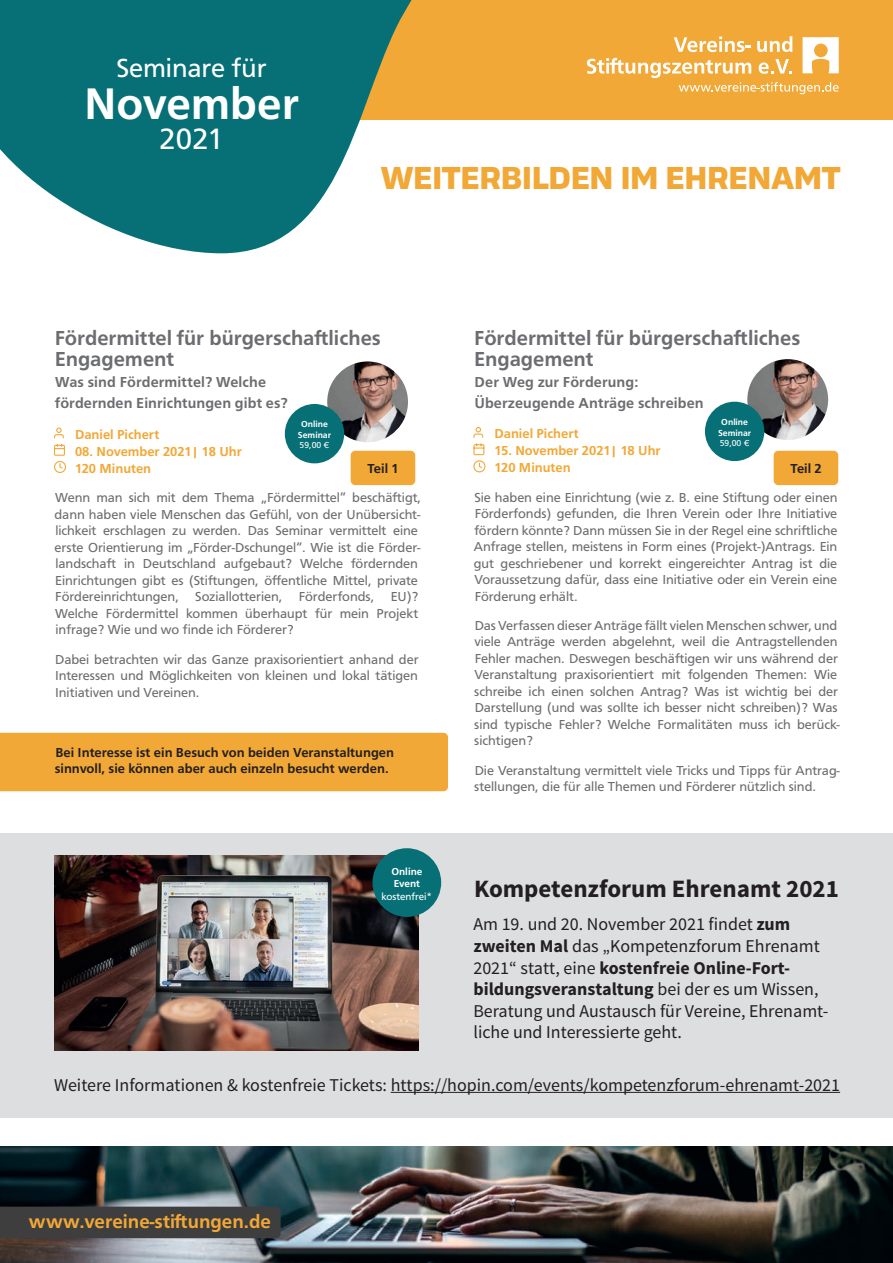
<style>
.page{position:relative;width:893px;height:1263px;background:#fff}
.page>*{position:absolute;margin:0;border:0;box-sizing:border-box;transform-origin:0 0}
.t1{font:700 45.9px "Carto Gothic Std";color:#fff}
.t2{font:700 33px "Allotrope";color:#f2a836}
.t3{font:30.6px "Carto Gothic Std";color:#fff}
.t4{font:27px "Carto Gothic Std";color:#fff}
.t5{font:700 24.9px "Source Sans Pro";color:#231f20}
.t6{font:700 21px/21px "Carto Gothic Std";color:#6c6d70}
.t7{font:700 19.5px "Carto Gothic Std";color:#f2a836}
.t8{font:18px/21.6px "Source Sans Pro";color:#231f20}
.t9{font:700 15px/21px "Carto Gothic Std";letter-spacing:.005em;color:#6c6d70}
.t10{font:13.5px/16.5px "Carto Gothic Std";color:#6c6d70}
.t11{font:700 13.5px/16.5px "Carto Gothic Std";color:#231f20}
.t12{font:700 13.5px/17.2px "Carto Gothic Std";color:#f2a836}
.t13{font:700 10.35px/12.1px "Carto Gothic Std";color:#fff}
.t14{font:10.35px "Carto Gothic Std";letter-spacing:-.005em;color:#fff}
.t15{font:700 9px/10.5px "Carto Gothic Std";color:#fff;text-align:center}
.t16{font:9px "Carto Gothic Std";color:#fff}
.s1{font-weight:700}
</style>
<div class="page">
<div style="left:0;top:833px;width:893px;height:285px;background:#dddee0"></div>
<svg style="left:54px;top:427px;width:12px;height:46px"></svg>
<img style="left:327px;top:361px;width:81px;height:81px;border-radius:40px">
<div style="left:285px;top:404px;width:59px;height:59px;background:#077077;border-radius:50%"></div>
<svg style="left:473px;top:427px;width:13px;height:46px"></svg>
<img style="left:747px;top:359px;width:81px;height:81px;border-radius:40px">
<div style="left:705px;top:402px;width:59px;height:59px;background:#077077;border-radius:50%"></div>
<div style="left:0;top:733px;width:448px;height:58px;background:#f2a836"></div>
<div style="left:351px;top:451px;width:64px;height:34px;background:#f2a836;border-radius:5px"></div>
<div style="left:774px;top:451px;width:64px;height:34px;background:#f2a836;border-radius:5px"></div>
<hr style="left:391px;top:1092px;width:449px;height:1px;background:#231f20">
<img style="left:54px;top:856px;width:365px;height:194px">
<div style="left:372px;top:848px;width:69px;height:69px;background:#077077;border-radius:50%"></div>
<div style="left:0;top:0;width:893px;height:120px;background:#f2a836"></div>
<svg style="left:587px;top:36px;width:252px;height:58px"></svg>
<svg style="left:0;top:0;width:412px;height:253px;fill:#077077"></svg>
<img style="left:0;top:1146px;width:893px;height:117px">
<div style="left:0;top:1206px;width:281px;height:32px;background:#3e3e3f"></div>
<h3 class="t4" style="left:116px;top:52px;width:152px">Seminare für</h3>
<h1 class="t1" style="left:84px;top:77px;width:216px">November</h1>
<h3 class="t3" style="left:159px;top:121px;width:66px">2021</h3>
<h2 class="t2" style="left:381px;top:156px;width:462px">WEITERBILDEN IM EHRENAMT</h2>
<h3 class="t6" style="left:474px;top:327px;width:328px">Fördermittel für bürgerschaftliches<br>Engagement</h3>
<p class="t9" style="left:474px;top:371px;width:231px">Der Weg zur Förderung:<br>Überzeugende Anträge schreiben</p>
<p class="t12" style="left:494px;top:425px;width:86px">Daniel Pichert</p>
<p class="t12" style="left:494px;top:442px;width:168px">15. November 2021| 18 Uhr<br>120 Minuten</p>
<p class="t10" style="left:474px;top:489px;width:365px;text-align:justify">Sie haben eine Einrichtung (wie z. B. eine Stiftung oder einen Förderfonds) gefunden, die Ihren Verein oder Ihre Initiative fördern könnte? Dann müssen Sie in der Regel eine schriftliche Anfrage stellen, meistens in Form eines (Projekt-)Antrags. Ein gut geschriebener und korrekt eingereichter Antrag ist die Voraussetzung dafür, dass eine Initiative oder ein Verein eine Förderung erhält.</p>
<p class="t10" style="left:474px;top:617px;width:367px">Das Verfassen dieser Anträge fällt vielen Menschen schwer, und viele Anträge werden abgelehnt, weil die Antragstellenden Fehler machen. Deswegen beschäftigen wir uns während der Veranstaltung praxisorientiert mit folgenden Themen: Wie schreibe ich einen solchen Antrag? Was ist wichtig bei der Darstellung (und was sollte ich besser nicht schreiben)? Was sind typische Fehler? Welche Formalitäten muss ich berück&shy;sichtigen?</p>
<p class="t10" style="left:474px;top:762px;width:367px">Die Veranstaltung vermittelt viele Tricks und Tipps für Antrag&shy;stellungen, die für alle Themen und Förderer nützlich sind.</p>
<h3 class="t6" style="left:55px;top:328px;width:328px">Fördermittel für bürgerschaftliches<br>Engagement</h3>
<p class="t9" style="left:55px;top:372px;width:234px">Was sind Fördermittel? Welche fördernden Einrichtungen gibt es?</p>
<p class="t12" style="left:75px;top:425px;width:86px">Daniel Pichert</p>
<p class="t12" style="left:75px;top:443px;width:168px">08. November 2021| 18 Uhr<br>120 Minuten</p>
<p class="t10" style="left:54px;top:489px;width:368px">Wenn man sich mit dem Thema „Fördermittel“ beschäftigt, dann haben viele Menschen das Gefühl, von der Unübersicht&shy;lichkeit erschlagen zu werden. Das Seminar vermittelt eine erste Orientierung im „Förder-Dschungel“. Wie ist die Förder&shy;landschaft in Deutschland aufgebaut? Welche fördernden Einrichtungen gibt es (Stiftungen, öffentliche Mittel, private Fördereinrichtungen, Soziallotterien, Förderfonds, EU)?<br>Welche Fördermittel kommen überhaupt für mein Projekt infrage? Wie und wo finde ich Förderer?</p>
<p class="t10" style="left:55px;top:651px;width:365px;text-align:justify">Dabei betrachten wir das Ganze praxisorientiert anhand der Interessen und Möglichkeiten von kleinen und lokal tätigen Initiativen und Vereinen.</p>
<p class="t15" style="left:718px;top:417px;width:35px">Online<br>Seminar</p>
<p class="t16" style="left:720px;top:438px;width:31px">59,00 €</p>
<p class="t15" style="left:298px;top:419px;width:35px">Online<br>Seminar</p>
<p class="t16" style="left:300px;top:440px;width:31px">59,00 €</p>
<p class="t11" style="left:368px;top:460px;width:33px">Teil 1</p>
<p class="t11" style="left:790px;top:460px;width:33px">Teil 2</p>
<p class="t11" style="left:55px;top:744px;width:341px">Bei Interesse ist ein Besuch von beiden Veranstaltungen sinnvoll, sie können aber auch einzeln besucht werden.</p>
<p class="t13" style="left:391px;top:866px;width:32px">Online<br>Event</p>
<p class="t14" style="left:382px;top:890px;width:52px">kostenfrei*</p>
<h3 class="t5" style="left:474px;top:873px;width:366px">Kompetenzforum Ehrenamt 2021</h3>
<p class="t8" style="left:473px;top:914px;width:357px">Am 19. und 20. November 2021 findet <span class="s1">zum zweiten Mal</span> das „Kompetenzforum Ehrenamt 2021“ statt, eine <span class="s1">kostenfreie Online-Fort&shy;bildungsveranstaltung</span> bei der es um Wissen, Beratung und Austausch für Vereine, Ehrenamt&shy;liche und Interessierte geht.</p>
<h3 class="t8" style="left:54px;top:1074px;width:788px">Weitere Informationen &amp; kostenfreie Tickets: https://hopin.com/events/kompetenzforum-ehrenamt-2021</h3>
<h3 class="t7" style="left:29px;top:1210px;width:244px">www.vereine-stiftungen.de</h3>
</div>
